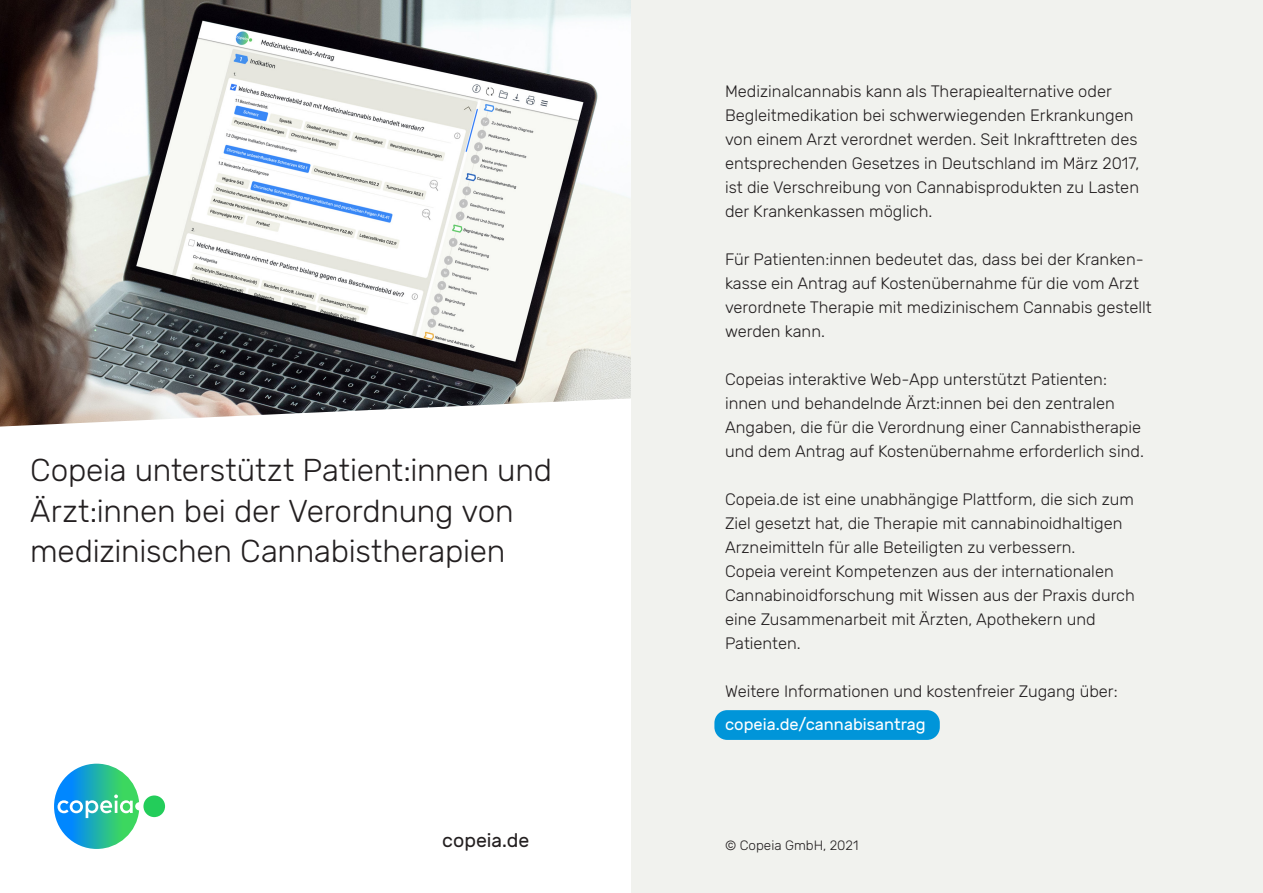
<style>
.page{position:relative;width:1263px;height:893px;background:#fff}
.page>*{position:absolute;margin:0;border:0;box-sizing:border-box;transform-origin:0 0}
.t1{font:300 31.5px/40.5px "Rubik";letter-spacing:-.01em;color:#231f20}
.t2{font:19.5px "Rubik";color:#231f20}
.t3{font:300 16.5px/24px "Rubik";color:#231f20}
.t4{font:16.5px "Rubik";color:#fff}
.t5{font:300 13.5px "Rubik";color:#231f20}
</style>
<div class="page">
<img style="left:0;top:0;width:631px;height:198px">
<svg style="left:0;top:198px;width:631px;height:620px"></svg>
<div style="left:143px;top:795px;width:22px;height:22px;background:#23cd5a;border-radius:50%"></div>
<svg style="left:54px;top:764px;width:85px;height:85px"></svg>
<div style="left:631px;top:0;width:632px;height:893px;background:#f1f2ee"></div>
<div style="left:714px;top:710px;width:226px;height:30px;background:#0095d9;border-radius:13px"></div>
<p class="t1" style="left:30px;top:451px;width:523px">Copeia unterstützt Patient:innen und<br>Ärzt:innen bei der Verordnung von medizinischen Cannabistherapien</p>
<p class="t3" style="left:725px;top:80px;width:416px">Medizinalcannabis kann als Therapiealternative oder Begleitmedikation bei schwerwiegenden Erkrankungen von einem Arzt verordnet werden. Seit Inkrafttreten des entsprechenden Gesetzes in Deutschland im März 2017, ist die Verschreibung von Cannabisprodukten zu Lasten der Krankenkassen möglich.</p>
<p class="t3" style="left:725px;top:248px;width:428px">Für Patienten:innen bedeutet das, dass bei der Kranken&shy;kasse ein Antrag auf Kostenübernahme für die vom Arzt verordnete Therapie mit medizinischem Cannabis gestellt werden kann.</p>
<p class="t3" style="left:725px;top:368px;width:420px">Copeias interaktive Web-App unterstützt Patienten: innen und behandelnde Ärzt:innen bei den zentralen Angaben, die für die Verordnung einer Cannabistherapie und dem Antrag auf Kostenübernahme erforderlich sind.</p>
<p class="t3" style="left:725px;top:488px;width:411px">Copeia.de ist eine unabhängige Plattform, die sich zum Ziel gesetzt hat, die Therapie mit cannabinoidhaltigen Arzneimitteln für alle Beteiligten zu verbessern.<br>Copeia vereint Kompetenzen aus der internationalen Cannabinoidforschung mit Wissen aus der Praxis durch eine Zusammenarbeit mit Ärzten, Apothekern und Patienten.</p>
<p class="t3" style="left:725px;top:680px;width:394px">Weitere Informationen und kostenfreier Zugang über:</p>
<p class="t4" style="left:725px;top:716px;width:202px">copeia.de/cannabisantrag</p>
<p class="t2" style="left:442px;top:829px;width:89px">copeia.de</p>
<p class="t5" style="left:725px;top:838px;width:135px">© Copeia GmbH, 2021</p>
</div>
